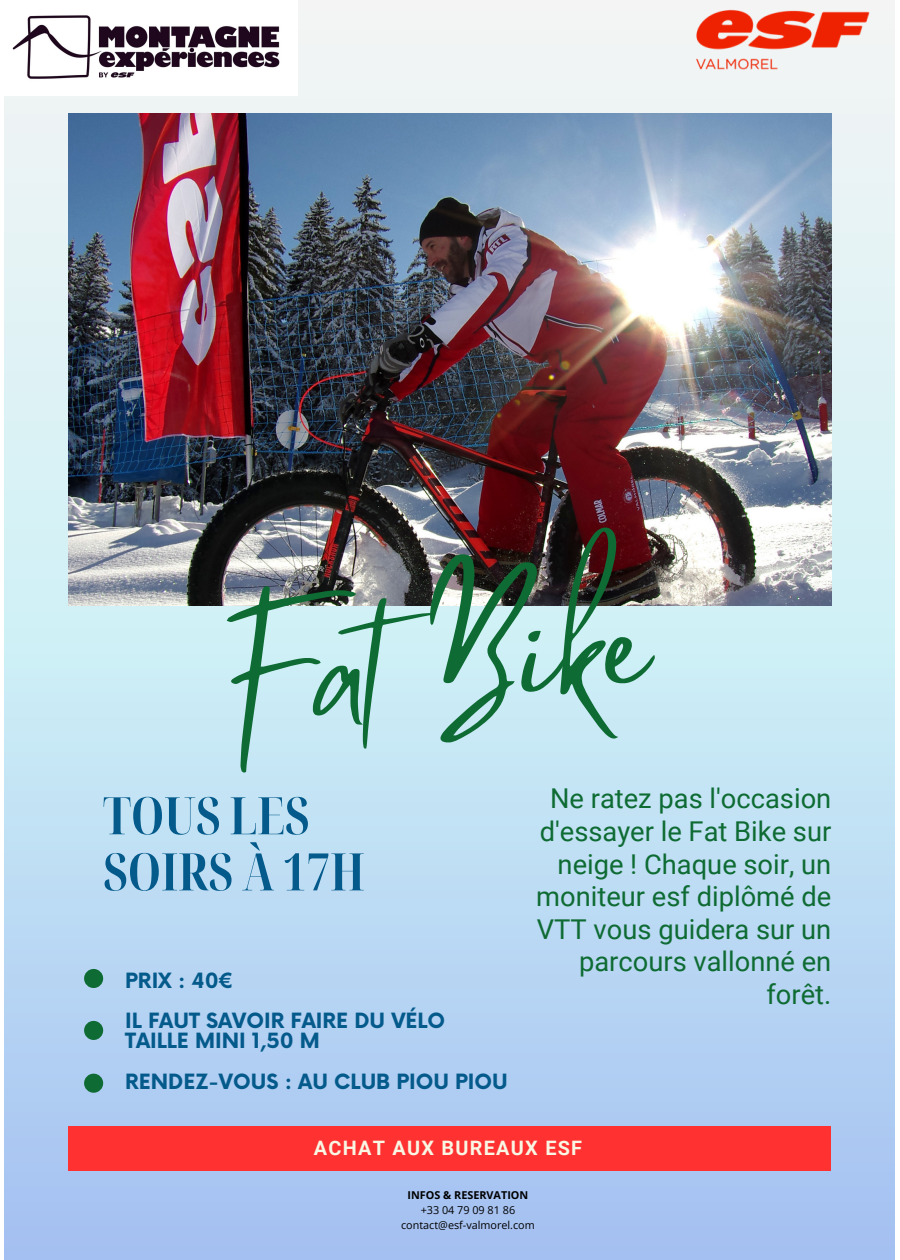
<style>
.page{position:relative;width:900px;height:1260px;background:#fff}
.page>*{position:absolute;margin:0;border:0;box-sizing:border-box;transform-origin:0 0}
.t1{font:140.56px "Mistrully";color:#0e6b33}
.t2{font:700 extra-condensed 51.69px/56.1px "Noto Serif Display";color:#035a8b}
.t3{font:27.31px/32.6px "Roboto";color:#0e6b33;text-align:right}
.t4{font:700 20.5px/20.2px "Now";color:#035a8b}
.t5{font:700 19.88px "Roboto";letter-spacing:.065em;color:#f9f6e4}
.t6{font:10.81px/14.6px "Open Sans";color:#000;text-align:center}
.s1{font-weight:700}
</style>
<div class="page">
<div style="left:5px;top:0;width:890px;height:1260px;background:linear-gradient(to bottom,#f4fff5,#a6caf2)"></div>
<div style="left:84px;top:1021px;width:19px;height:19px;background:#0e6b33"></div>
<div style="left:84px;top:1074px;width:19px;height:19px;background:#0e6b33"></div>
<div style="left:69px;top:1127px;width:762px;height:44px;background:#ff3131"></div>
<div style="left:84px;top:969px;width:19px;height:19px;background:#0e6b33"></div>
<img style="left:5px;top:0;width:293px;height:96px">
<img style="left:69px;top:114px;width:762px;height:491px">
<img style="left:690px;top:0;width:205px;height:96px">
<h3 class="t1" style="left:213px;top:571px;width:426px;rotate:-6deg">Fat Bike</h3>
<h1 class="t2" style="left:103px;top:786px;width:263px">TOUS LES<br>SOIRS À 17H</h1>
<h2 class="t4" style="left:125px;top:971px;width:110px">PRIX : 40€</h2>
<h4 class="t4" style="left:125px;top:1012px;width:321px">IL FAUT SAVOIR FAIRE DU VÉLO<br>TAILLE MINI 1,50 M</h4>
<h4 class="t4" style="left:125px;top:1073px;width:384px">RENDEZ-VOUS : AU CLUB PIOU PIOU</h4>
<h4 class="t3" style="left:536px;top:783px;width:297px">Ne ratez pas l'occasion d'essayer le Fat Bike sur neige ! Chaque soir, un moniteur esf diplômé de<br>VTT vous guidera sur un parcours vallonné en forêt.</h4>
<p class="t5" style="left:314px;top:1136px;width:270px">ACHAT AUX BUREAUX ESF</p>
<h4 class="t6" style="left:401px;top:1188px;width:135px"><span class="s1">INFOS &amp; RESERVATION </span>+33 04 79 09 81 86 contact@esf-valmorel.com</h4>
</div>
